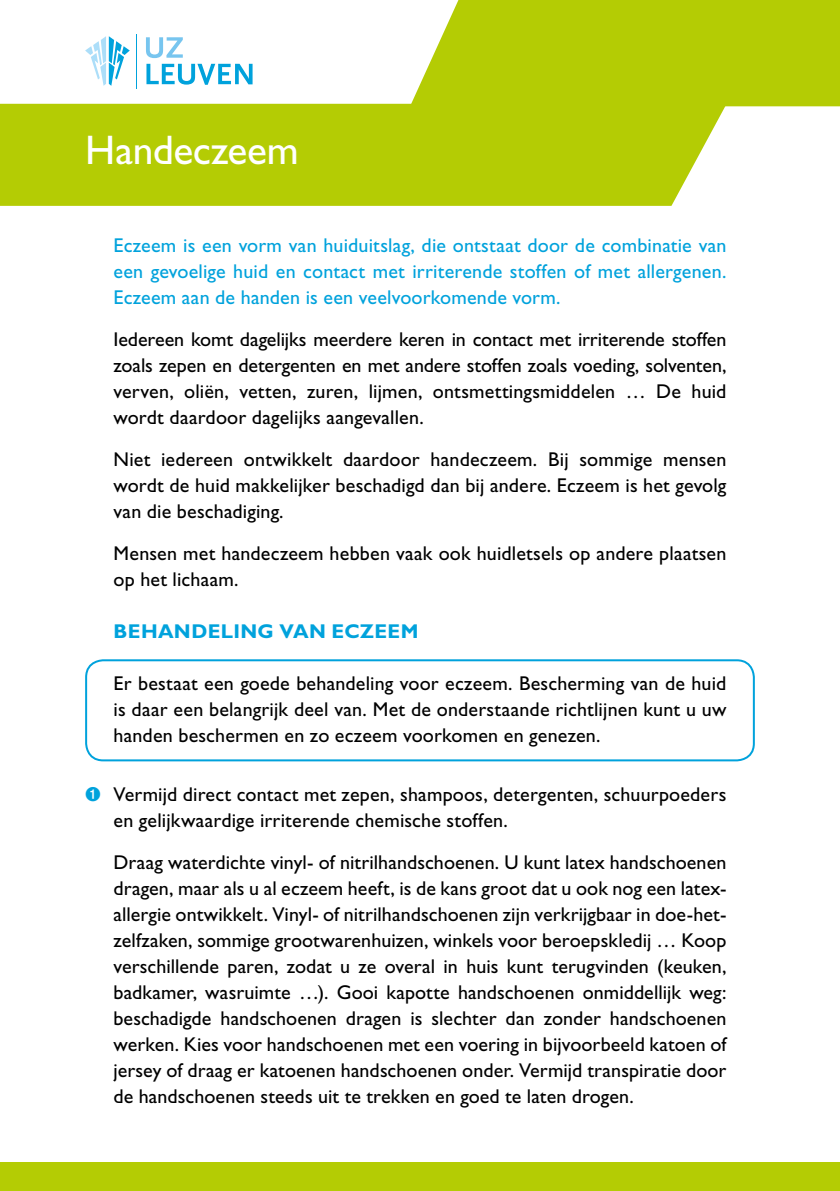
<style>
.page{position:relative;width:840px;height:1191px;background:#fff}
.page>*{position:absolute;margin:0;border:0;box-sizing:border-box;transform-origin:0 0}
.t1{font:41.4px "Gill Sans Std";letter-spacing:-.005em;color:#fff}
.t2{font:20px/26px "Gill Sans Std";letter-spacing:.01em;color:#000;text-align:justify}
.t3{font:20px/26px "Gill Sans Std";letter-spacing:.01em;color:#00a2dc;text-align:justify}
.t4{font:700 20px "Gill Sans Std";letter-spacing:.015em;color:#00a2dc}
.s1{color:#00a2dc}
</style>
<div class="page">
<hr style="left:136px;top:34px;width:1px;height:54px;background:#00a2dc">
<svg style="left:146px;top:37px;width:37px;height:21px"></svg>
<svg style="left:146px;top:64px;width:106px;height:21px"></svg>
<svg style="left:85px;top:36px;width:45px;height:50px"></svg>
<svg style="left:410px;top:0;width:429px;height:106px;background:#b9cf15"></svg>
<div style="left:0;top:104px;width:726px;height:102px;background:#b4cc04"></div>
<div style="left:0;top:1162px;width:839px;height:29px;background:#b4cc04"></div>
<div style="left:85px;top:659px;width:669px;height:102px;border:2px solid #00a2dc;border-radius:17px"></div>
<h1 class="t1" style="left:85px;top:127px;width:215px">Handeczeem</h1>
<p class="t3" style="left:113px;top:232px;width:614px">Eczeem is een vorm van huiduitslag, die ontstaat door de combinatie van een gevoelige huid en contact met irriterende stoffen of met allergenen.<br>Eczeem aan de handen is een veelvoorkomende vorm.</p>
<p class="t2" style="left:113px;top:326px;width:614px">Iedereen komt dagelijks meerdere keren in contact met irriterende stoffen zoals zepen en detergenten en met andere stoffen zoals voeding, solventen, verven, oliën, vetten, zuren, lijmen, ontsmettingsmiddelen … De huid wordt daardoor dagelijks aangevallen.</p>
<p class="t2" style="left:113px;top:446px;width:614px">Niet iedereen ontwikkelt daardoor handeczeem. Bij sommige mensen wordt de huid makkelijker beschadigd dan bij andere. Eczeem is het gevolg van die beschadiging.</p>
<p class="t2" style="left:113px;top:540px;width:614px">Mensen met handeczeem hebben vaak ook huidletsels op andere plaatsen op het lichaam.</p>
<p class="t4" style="left:113px;top:619px;width:306px">BEHANDELING VAN ECZEEM</p>
<p class="t2" style="left:113px;top:670px;width:614px">Er bestaat een goede behandeling voor eczeem. Bescherming van de huid is daar een belangrijk deel van. Met de onderstaande richtlijnen kunt u uw handen beschermen en zo eczeem voorkomen en genezen.</p>
<p class="t2" style="left:113px;top:781px;width:614px;text-indent:-28px"><span class="s1">➊</span> Vermijd direct contact met zepen, shampoos, detergenten, schuurpoeders en gelijkwaardige irriterende chemische stoffen.</p>
<p class="t2" style="left:113px;top:849px;width:614px">Draag waterdichte vinyl- of nitrilhandschoenen. U kunt latex handschoenen dragen, maar als u al eczeem heeft, is de kans groot dat u ook nog een latex&shy;allergie ontwikkelt. Vinyl- of nitrilhandschoenen zijn verkrijgbaar in doe-het&shy;zelfzaken, sommige grootwarenhuizen, winkels voor beroepskledij … Koop verschillende paren, zodat u ze overal in huis kunt terugvinden (keuken, badkamer, wasruimte …). Gooi kapotte handschoenen onmiddellijk weg: beschadigde handschoenen dragen is slechter dan zonder handschoenen werken. Kies voor handschoenen met een voering in bijvoorbeeld katoen of jersey of draag er katoenen handschoenen onder. Vermijd transpiratie door de handschoenen steeds uit te trekken en goed te laten drogen.</p>
</div>
